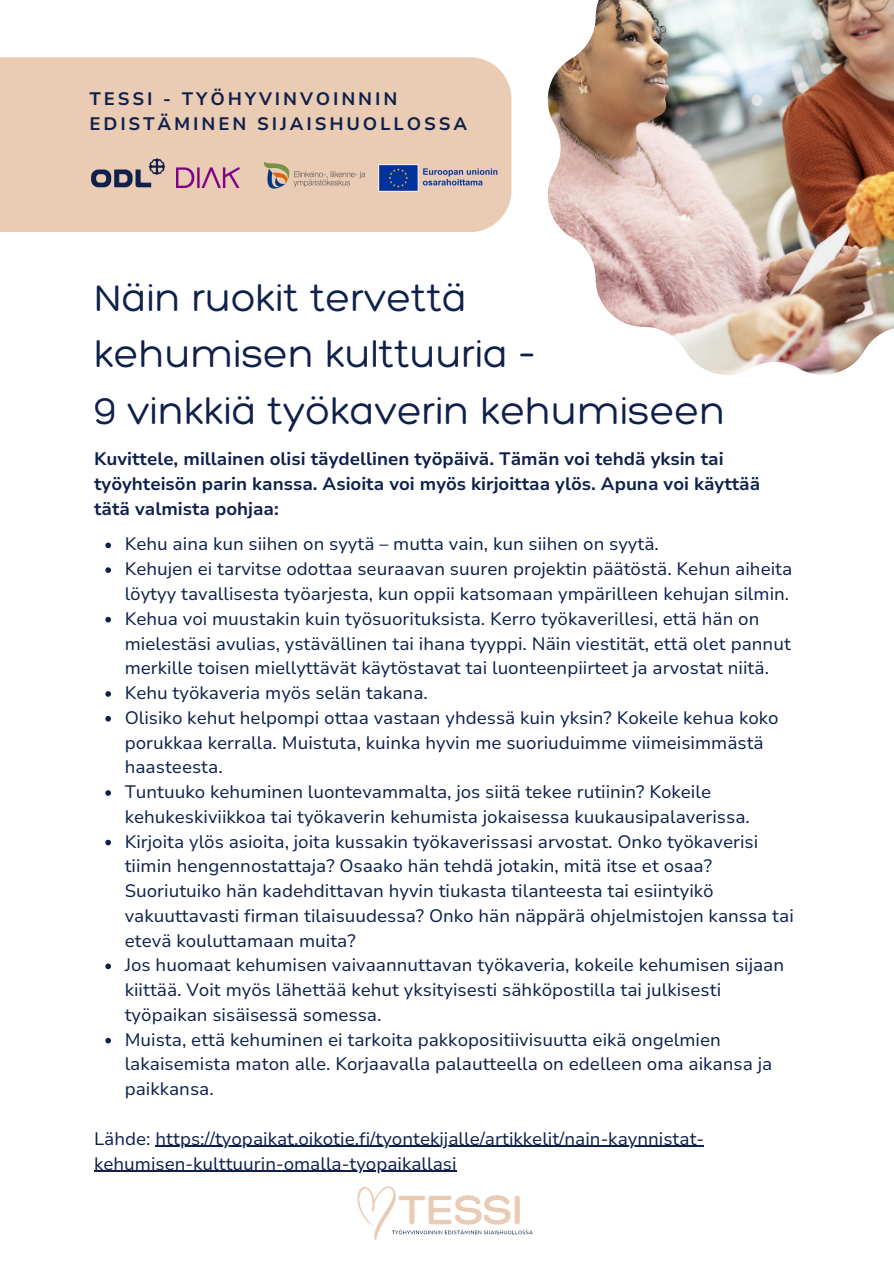
<style>
.page{position:relative;width:894px;height:1264px;background:#fff}
.page>*{position:absolute;margin:0;border:0;box-sizing:border-box;transform-origin:0 0}
.t1{font:300 40.2px/56.2px "Hero";color:#0e204b}
.t2{font:18px/24.8px "Nunito Sans 10 pt";color:#0e204b}
.t3{font:700 18px/24.8px "Nunito Sans 10 pt";color:#0e204b}
.t4{font:700 18px/24.8px "Nunito Sans 10 pt";letter-spacing:.16em;color:#0e204b}
</style>
<div class="page">
<div style="left:0;top:57px;width:511px;height:175px;background:#eacbb4"></div>
<svg style="left:105px;top:542px;width:6px;height:6px"></svg>
<svg style="left:105px;top:567px;width:6px;height:6px"></svg>
<svg style="left:105px;top:617px;width:6px;height:5px"></svg>
<svg style="left:105px;top:691px;width:6px;height:5px"></svg>
<svg style="left:105px;top:716px;width:6px;height:5px"></svg>
<svg style="left:105px;top:790px;width:6px;height:5px"></svg>
<svg style="left:105px;top:839px;width:6px;height:6px"></svg>
<svg style="left:105px;top:963px;width:6px;height:6px"></svg>
<svg style="left:105px;top:1037px;width:6px;height:6px"></svg>
<hr style="left:155px;top:1145px;width:549px;height:1px;background:#0e204b">
<hr style="left:94px;top:1170px;width:362px;height:1px;background:#0e204b">
<img style="left:357px;top:1186px;width:176px;height:55px">
<img style="left:547px;top:0;width:346px;height:375px">
<img style="left:377px;top:163px;width:125px;height:29px">
<img style="left:71px;top:149px;width:106px;height:55px">
<img style="left:262px;top:158px;width:106px;height:34px">
<img style="left:177px;top:167px;width:63px;height:21px">
<p class="t4" style="left:89px;top:87px;width:379px">TESSI - TYÖHYVINVOINNIN<br>EDISTÄMINEN SIJAISHUOLLOSSA</p>
<p class="t1" style="left:94px;top:269px;width:632px">Näin ruokit tervettä<br>kehumisen kulttuuria –<br>9 vinkkiä työkaverin kehumiseen</p>
<p class="t3" style="left:94px;top:447px;width:667px">Kuvittele, millainen olisi täydellinen työpäivä. Tämän voi tehdä yksin tai työyhteisön parin kanssa. Asioita voi myös kirjoittaa ylös. Apuna voi käyttää tätä valmista pohjaa:</p>
<p class="t2" style="left:125px;top:532px;width:535px">Kehu aina kun siihen on syytä – mutta vain, kun siihen on syytä.</p>
<h2 class="t2" style="left:125px;top:557px;width:669px">Kehujen ei tarvitse odottaa seuraavan suuren projektin päätöstä. Kehun aiheita löytyy tavallisesta työarjesta, kun oppii katsomaan ympärilleen kehujan silmin.</h2>
<p class="t2" style="left:125px;top:606px;width:667px">Kehua voi muustakin kuin työsuorituksista. Kerro työkaverillesi, että hän on mielestäsi avulias, ystävällinen tai ihana tyyppi. Näin viestität, että olet pannut merkille toisen miellyttävät käytöstavat tai luonteenpiirteet ja arvostat niitä.</p>
<p class="t2" style="left:125px;top:680px;width:304px">Kehu työkaveria myös selän takana.</p>
<p class="t2" style="left:125px;top:705px;width:655px">Olisiko kehut helpompi ottaa vastaan yhdessä kuin yksin? Kokeile kehua koko porukkaa kerralla. Muistuta, kuinka hyvin me suoriuduimme viimeisimmästä haasteesta.</p>
<p class="t2" style="left:125px;top:779px;width:626px">Tuntuuko kehuminen luontevammalta, jos siitä tekee rutiinin? Kokeile kehukeskiviikkoa tai työkaverin kehumista jokaisessa kuukausipalaverissa.</p>
<h1 class="t2" style="left:125px;top:829px;width:670px">Kirjoita ylös asioita, joita kussakin työkaverissasi arvostat. Onko työkaverisi tiimin hengennostattaja? Osaako hän tehdä jotakin, mitä itse et osaa?<br>Suoriutuiko hän kadehdittavan hyvin tiukasta tilanteesta tai esiintyikö vakuuttavasti firman tilaisuudessa? Onko hän näppärä ohjelmistojen kanssa tai etevä kouluttamaan muita?</h1>
<h3 class="t2" style="left:125px;top:953px;width:660px">Jos huomaat kehumisen vaivaannuttavan työkaveria, kokeile kehumisen sijaan kiittää. Voit myös lähettää kehut yksityisesti sähköpostilla tai julkisesti työpaikan sisäisessä somessa.</h3>
<p class="t2" style="left:125px;top:1027px;width:648px">Muista, että kehuminen ei tarkoita pakkopositiivisuutta eikä ongelmien lakaisemista maton alle. Korjaavalla palautteella on edelleen oma aikansa ja paikkansa.</p>
<p class="t2" style="left:94px;top:1126px;width:611px">Lähde: https://tyopaikat.oikotie.fi/tyontekijalle/artikkelit/nain-kaynnistat-</p>
<p class="t2" style="left:94px;top:1151px;width:364px">kehumisen-kulttuurin-omalla-tyopaikallasi</p>
</div>
